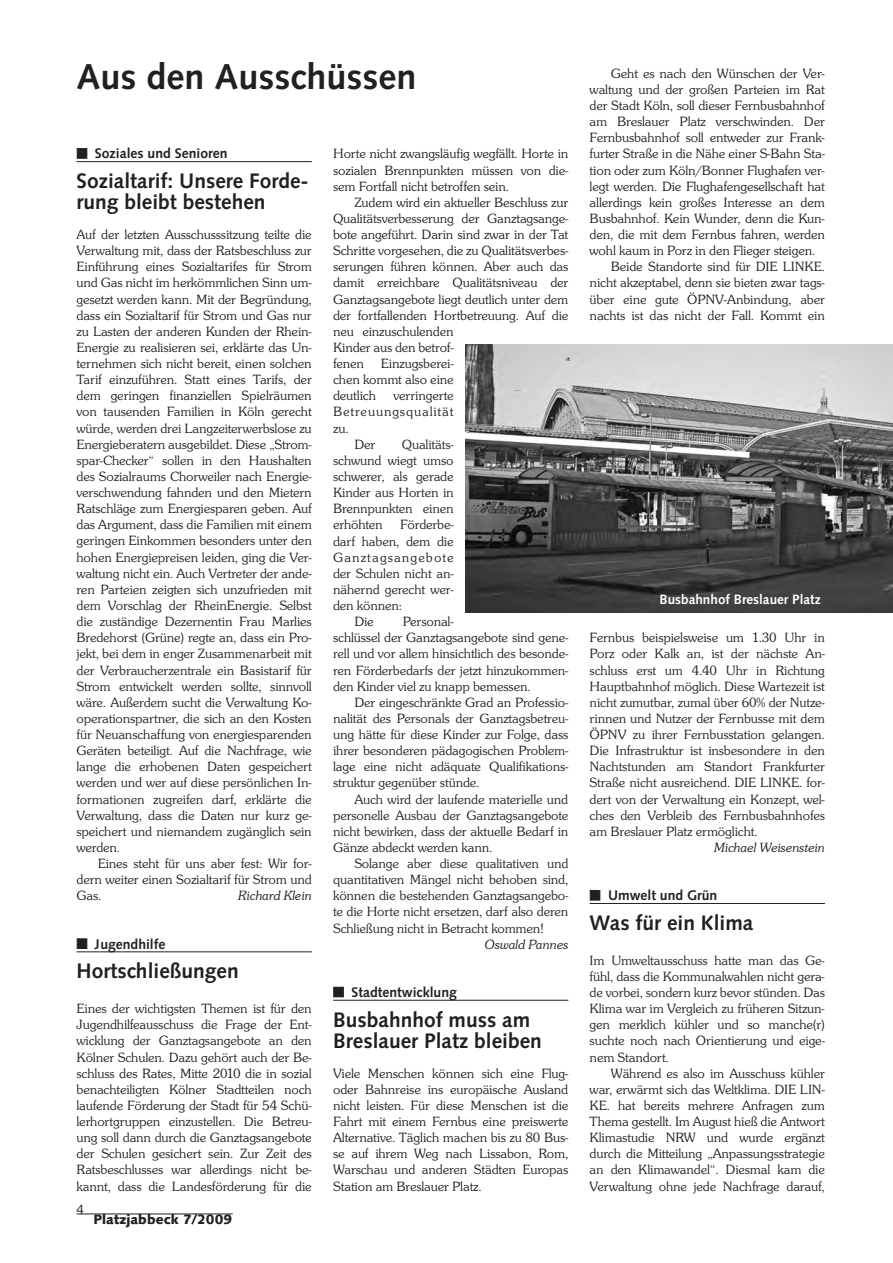
<style>
.page{position:relative;width:893px;height:1263px;background:#fff}
.page>*{position:absolute;margin:0;border:0;box-sizing:border-box;transform-origin:0 0}
.t1{font:700 36px "Syntax";color:#231f20}
.t2{font:700 21px/21px "Syntax";color:#231f20}
.t3{font:300 13.95px/16.2px "Sunset";letter-spacing:-.01em;color:#231f20;text-align:justify}
.t4{font:700 13.95px "Syntax";color:#231f20}
.t5{font:italic 300 13.95px "Sunset";letter-spacing:-.01em;color:#231f20}
.t6{font:300 13.95px "Sunset";letter-spacing:.06em;color:#231f20}
.t7{font:300 13.95px "Sunset";letter-spacing:.08em;color:#231f20}
.t8{font:700 13.5px "Syntax";color:#fff}
.t9{font:900 13.5px "Syntax";color:#231f20}
.t10{font:13.5px "Syntax";color:#231f20}
</style>
<div class="page">
<hr style="left:77px;top:1214px;width:156px;height:1px;background:#231f20">
<hr style="left:77px;top:161px;width:235px;height:1px;background:#231f20">
<hr style="left:77px;top:951px;width:235px;height:1px;background:#231f20">
<hr style="left:333px;top:1000px;width:235px;height:1px;background:#231f20">
<hr style="left:590px;top:903px;width:235px;height:1px;background:#231f20">
<img style="left:466px;top:344px;width:426px;height:268px">
<h1 class="t1" style="left:77px;top:62px;width:341px">Aus den Ausschüssen</h1>
<p class="t3" style="left:611px;top:66px;width:215px">Geht es nach den Wünschen der Ver-</p>
<p class="t3" style="left:590px;top:82px;width:237px">waltung und der großen Parteien im Rat</p>
<p class="t3" style="left:590px;top:99px;width:237px">der Stadt Köln, soll dieser Fernbusbahnhof</p>
<p class="t3" style="left:590px;top:115px;width:237px">am Breslauer Platz verschwinden. Der</p>
<p class="t3" style="left:590px;top:131px;width:237px">Fernbusbahnhof soll entweder zur Frank-</p>
<p class="t3" style="left:590px;top:147px;width:237px">furter Straße in die Nähe einer S-Bahn Sta-</p>
<p class="t3" style="left:590px;top:163px;width:237px">tion oder zum Köln/Bonner Flughafen ver-</p>
<p class="t3" style="left:590px;top:179px;width:237px">legt werden. Die Flughafengesellschaft hat</p>
<p class="t3" style="left:590px;top:195px;width:237px">allerdings kein großes Interesse an dem</p>
<p class="t3" style="left:590px;top:211px;width:237px">Busbahnhof. Kein Wunder, denn die Kun-</p>
<p class="t3" style="left:590px;top:228px;width:237px">den, die mit dem Fernbus fahren, werden</p>
<p class="t3" style="left:590px;top:244px;width:227px">wohl kaum in Porz in den Flieger steigen.</p>
<p class="t3" style="left:611px;top:260px;width:216px">Beide Standorte sind für DIE LINKE.</p>
<p class="t3" style="left:590px;top:276px;width:237px">nicht akzeptabel, denn sie bieten zwar tags-</p>
<p class="t3" style="left:590px;top:292px;width:237px">über eine gute ÖPNV-Anbindung, aber</p>
<p class="t3" style="left:590px;top:308px;width:237px">nachts ist das nicht der Fall. Kommt ein</p>
<p class="t4" style="left:77px;top:148px;width:152px">■ Soziales und Senioren</p>
<h2 class="t2" style="left:77px;top:172px;width:234px">Sozialtarif: Unsere Forde&shy;rung bleibt bestehen</h2>
<p class="t3" style="left:77px;top:228px;width:237px">Auf der letzten Ausschusssitzung teilte die Verwaltung mit, dass der Ratsbeschluss zur Einführung eines Sozialtarifes für Strom und Gas nicht im herkömmlichen Sinn um&shy;gesetzt werden kann. Mit der Begründung, dass ein Sozialtarif für Strom und Gas nur zu Lasten der anderen Kunden der Rhein-Energie zu realisieren sei, erklärte das Un&shy;ternehmen sich nicht bereit, einen solchen Tarif einzuführen. Statt eines Tarifs, der dem geringen finanziellen Spielräumen von tausenden Familien in Köln gerecht würde, werden drei Langzeiterwerbslose zu Energieberatern ausgebildet. Diese „Strom&shy;spar-Checker“ sollen in den Haushalten des Sozialraums Chorweiler nach Energie&shy;verschwendung fahnden und den Mietern Ratschläge zum Energiesparen geben. Auf das Argument, dass die Familien mit einem geringen Einkommen besonders unter den hohen Energiepreisen leiden, ging die Ver&shy;waltung nicht ein. Auch Vertreter der ande&shy;ren Parteien zeigten sich unzufrieden mit dem Vorschlag der RheinEnergie. Selbst die zuständige Dezernentin Frau Marlies Bredehorst (Grüne) regte an, dass ein Pro&shy;jekt, bei dem in enger Zusammenarbeit mit der Verbraucherzentrale ein Basistarif für Strom entwickelt werden sollte, sinnvoll wäre. Außerdem sucht die Verwaltung Ko&shy;operationspartner, die sich an den Kosten für Neuanschaffung von energiesparenden Geräten beteiligt. Auf die Nachfrage, wie lange die erhobenen Daten gespeichert werden und wer auf diese persönlichen In&shy;formationen zugreifen darf, erklärte die Verwaltung, dass die Daten nur kurz ge&shy;speichert und niemandem zugänglich sein werden.</p>
<p class="t3" style="left:77px;top:856px;width:237px;text-indent:21px">Eines steht für uns aber fest: Wir for&shy;dern weiter einen Sozialtarif für Strom und Gas.</p>
<p class="t3" style="left:333px;top:147px;width:237px">Horte nicht zwangsläufig wegfällt. Horte in sozialen Brennpunkten müssen von die&shy;sem Fortfall nicht betroffen sein.</p>
<p class="t3" style="left:333px;top:195px;width:237px;text-align:left;text-indent:21px">Zudem wird ein aktueller Beschluss zur Qualitätsverbesserung der Ganztagsange&shy;bote angeführt. Darin sind zwar in der Tat Schritte vorgesehen, die zu Qualitätsverbes&shy;serungen führen können. Aber auch das damit erreichbare Qualitätsniveau der Ganztagsangebote liegt deutlich unter dem der fortfallenden Hortbetreuung. Auf die neu einzuschulenden<br>Kinder aus den betrof-<br>fenen Einzugsberei-<br>chen kommt also eine<br>deutlich</p>
<p class="t3" style="left:393px;top:389px;width:62px">verringerte</p>
<p class="t6" style="left:333px;top:407px;width:122px">Betreuungsqualität</p>
<p class="t3" style="left:333px;top:421px;width:17px">zu.</p>
<p class="t3" style="left:354px;top:437px;width:22px">Der</p>
<p class="t3" style="left:402px;top:437px;width:53px">Qualitäts-</p>
<p class="t3" style="left:333px;top:453px;width:122px">schwund wiegt umso</p>
<p class="t3" style="left:333px;top:469px;width:122px">schwerer, als gerade</p>
<p class="t3" style="left:333px;top:486px;width:122px">Kinder aus Horten in</p>
<p class="t3" style="left:333px;top:502px;width:122px">Brennpunkten einen</p>
<p class="t3" style="left:333px;top:518px;width:122px">erhöhten Förderbe-</p>
<p class="t3" style="left:333px;top:534px;width:122px">darf haben, dem die</p>
<p class="t7" style="left:333px;top:552px;width:122px">Ganztagsangebote</p>
<p class="t3" style="left:333px;top:566px;width:122px">der Schulen nicht an-</p>
<p class="t3" style="left:333px;top:582px;width:122px">nähernd gerecht wer-</p>
<p class="t3" style="left:333px;top:598px;width:71px">den können:</p>
<p class="t3" style="left:354px;top:615px;width:21px">Die</p>
<p class="t8" style="left:659px;top:593px;width:163px">Busbahnhof Breslauer Platz</p>
<p class="t3" style="left:333px;top:615px;width:237px;text-align:left;text-indent:70px">Personal-<br>schlüssel der Ganztagsangebote sind gene&shy;rell und vor allem hinsichtlich des besonde&shy;ren Förderbedarfs der jetzt hinzukommen&shy;den Kinder viel zu knapp bemessen.</p>
<p class="t3" style="left:333px;top:695px;width:237px;text-indent:21px">Der eingeschränkte Grad an Professio&shy;nalität des Personals der Ganztagsbetreu&shy;ung hätte für diese Kinder zur Folge, dass ihrer besonderen pädagogischen Problem&shy;lage eine nicht adäquate Qualifikations&shy;struktur gegenüber stünde.</p>
<p class="t3" style="left:333px;top:792px;width:237px;text-indent:21px">Auch wird der laufende materielle und personelle Ausbau der Ganztagsangebote nicht bewirken, dass der aktuelle Bedarf in Gänze abdeckt werden kann.</p>
<p class="t3" style="left:333px;top:856px;width:237px;text-indent:21px">Solange aber diese qualitativen und quantitativen Mängel nicht behoben sind, können die bestehenden Ganztagsangebo&shy;te die Horte nicht ersetzen, darf also deren Schließung nicht in Betracht kommen!</p>
<p class="t5" style="left:485px;top:939px;width:85px">Oswald Pannes</p>
<p class="t4" style="left:333px;top:986px;width:125px">■ Stadtentwicklung</p>
<h2 class="t2" style="left:333px;top:1011px;width:210px">Busbahnhof muss am<br>Breslauer Platz bleiben</h2>
<p class="t3" style="left:333px;top:1066px;width:237px">Viele Menschen können sich eine Flug&shy;oder Bahnreise ins europäische Ausland nicht leisten. Für diese Menschen ist die Fahrt mit einem Fernbus eine preiswerte Alternative. Täglich machen bis zu 80 Bus&shy;se auf ihrem Weg nach Lissabon, Rom, Warschau und anderen Städten Europas Station am Breslauer Platz.</p>
<p class="t3" style="left:590px;top:631px;width:237px">Fernbus beispielsweise um 1.30 Uhr in Porz oder Kalk an, ist der nächste An&shy;schluss erst um 4.40 Uhr in Richtung Hauptbahnhof möglich. Diese Wartezeit ist nicht zumutbar, zumal über 60% der Nutze&shy;rinnen und Nutzer der Fernbusse mit dem ÖPNV zu ihrer Fernbusstation gelangen.<br>Die Infrastruktur ist insbesondere in den Nachtstunden am Standort Frankfurter Straße nicht ausreichend. DIE LINKE. for&shy;dert von der Verwaltung ein Konzept, wel&shy;ches den Verbleib des Fernbusbahnhofes am Breslauer Platz ermöglicht.</p>
<p class="t5" style="left:714px;top:843px;width:113px">Michael Weisenstein</p>
<p class="t4" style="left:590px;top:890px;width:129px">■ Umwelt und Grün</p>
<h2 class="t2" style="left:590px;top:914px;width:165px">Was für ein Klima</h2>
<p class="t3" style="left:590px;top:953px;width:237px">Im Umweltausschuss hatte man das Ge&shy;fühl, dass die Kommunalwahlen nicht gera&shy;de vorbei, sondern kurz bevor stünden. Das Klima war im Vergleich zu früheren Sitzun&shy;gen merklich kühler und so manche(r) suchte noch nach Orientierung und eige&shy;nem Standort.</p>
<p class="t3" style="left:590px;top:1066px;width:237px;text-indent:21px">Während es also im Ausschuss kühler war, erwärmt sich das Weltklima. DIE LIN-KE. hat bereits mehrere Anfragen zum Thema gestellt. Im August hieß die Antwort Klimastudie NRW und wurde ergänzt durch die Mitteilung „Anpassungsstrategie an den Klimawandel“. Diesmal kam die Verwaltung ohne jede Nachfrage darauf,</p>
<p class="t5" style="left:238px;top:891px;width:75px">Richard Klein</p>
<p class="t4" style="left:77px;top:938px;width:90px">■ Jugendhilfe</p>
<h2 class="t2" style="left:77px;top:962px;width:164px">Hortschließungen</h2>
<p class="t3" style="left:77px;top:1002px;width:237px">Eines der wichtigsten Themen ist für den Jugendhilfeausschuss die Frage der Ent&shy;wicklung der Ganztagsangebote an den Kölner Schulen. Dazu gehört auch der Be&shy;schluss des Rates, Mitte 2010 die in sozial benachteiligten Kölner Stadtteilen noch laufende Förderung der Stadt für 54 Schü&shy;lerhortgruppen einzustellen. Die Betreu&shy;ung soll dann durch die Ganztagsangebote der Schulen gesichert sein. Zur Zeit des Ratsbeschlusses war allerdings nicht be&shy;kannt, dass die Landesförderung für die</p>
<p class="t10" style="left:77px;top:1203px;width:9px">4</p>
<p class="t9" style="left:94px;top:1214px;width:140px">Platzjabbeck 7/2009</p>
</div>
